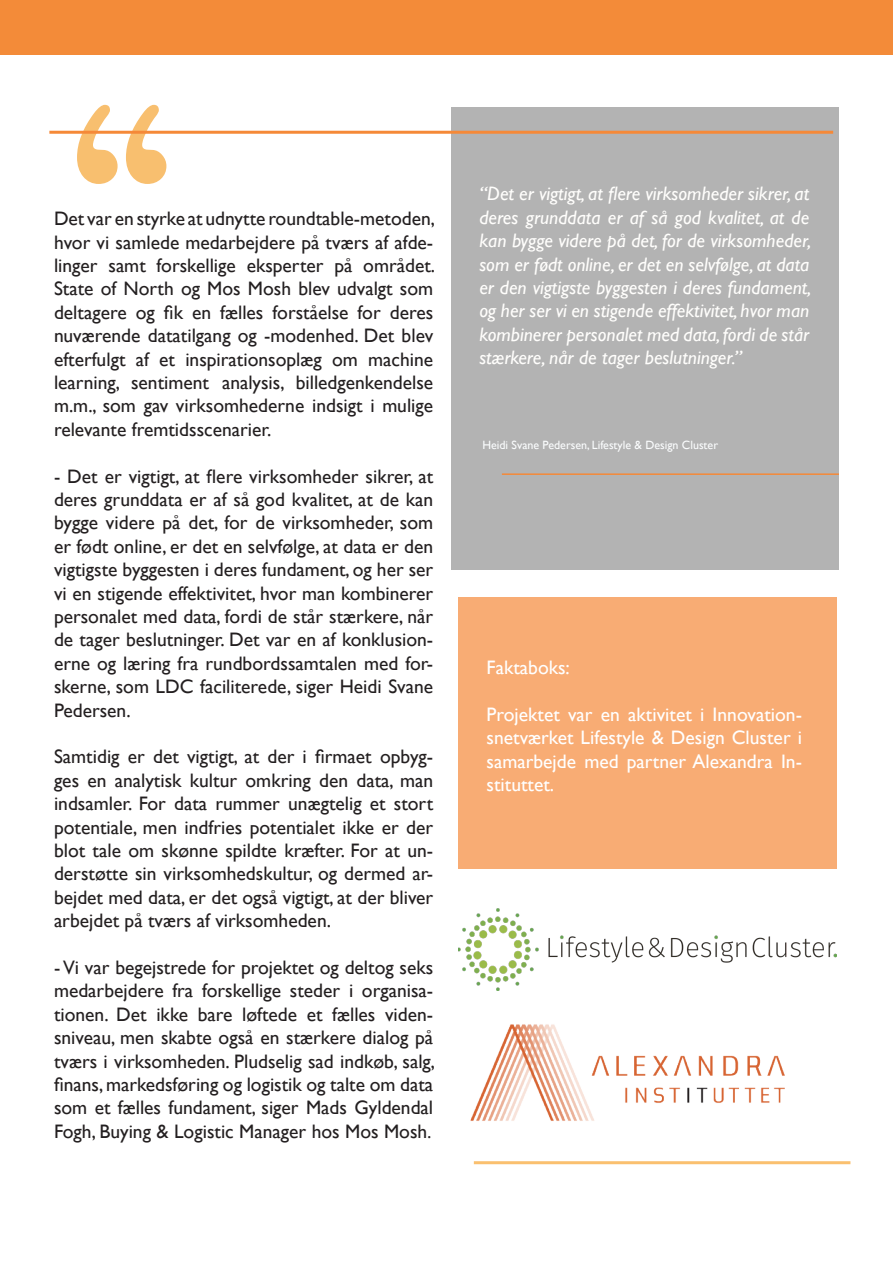
<style>
.page{position:relative;width:893px;height:1263px;background:#fff}
.page>*{position:absolute;margin:0;border:0;box-sizing:border-box;transform-origin:0 0}
.t1{font:270px "American Typewriter";color:#f8bf6f}
.t2{font:19.5px/23.4px "Gill Sans";color:#231f20;text-align:justify}
.t3{font:italic 19.5px/23.4px "Gill Sans";color:#fffefc;text-align:justify}
.t4{font:19.5px/23.4px "Gill Sans";color:#fff;text-align:justify}
.t5{font:12px "Gill Sans";color:#fbfdfe}
.s1{font-family:"Minion Pro"}
</style>
<div class="page">
<div style="left:451px;top:107px;width:388px;height:463px;background:#b3b3b3"></div>
<div style="left:458px;top:597px;width:379px;height:272px;background:#f8ac74"></div>
<img style="left:458px;top:908px;width:378px;height:82px">
<hr style="left:49px;top:131px;width:784px;height:3px;background:#f58938">
<hr style="left:502px;top:473px;width:337px;height:2px;background:#f58938">
<hr style="left:474px;top:1161px;width:376px;height:3px;background:#fac06f">
<div style="left:0;top:0;width:893px;height:54px;background:#f38b39"></div>
<img style="left:470px;top:1024px;width:315px;height:97px">
<p class="t1" style="left:62px;top:-2px;width:119px">“</p>
<p class="t2" style="left:54px;top:207px;width:383px">Det var en styrke at udnytte roundtable-metoden, hvor vi samlede medarbejdere på tværs af afde&shy;linger samt forskellige eksperter på området.<br>State of North og Mos Mosh blev udvalgt som deltagere og fik en fælles forståelse for deres nuværende datatilgang og -modenhed. Det blev efterfulgt af et inspirationsoplæg om machine learning, sentiment analysis, billedgenkendelse m.m., som gav virksomhederne indsigt i mulige relevante fremtidsscenarier.</p>
<p class="t2" style="left:54px;top:464px;width:381px">- Det er vigtigt, at flere virksomheder sikrer, at deres grunddata er af så god kvalitet, at de kan bygge videre på det, for de virksomheder, som er født online, er det en selvfølge, at data er den vigtigste byggesten i deres fundament, og her ser vi en stigende effektivitet, hvor man kombinerer personalet med data, fordi de står stærkere, når de tager beslutninger. Det var en af konklusion&shy;erne og læring fra rundbordssamtalen med for&shy;skerne, som LDC faciliterede, siger Heidi Svane Pedersen.</p>
<p class="t2" style="left:54px;top:745px;width:381px">Samtidig er det vigtigt, at der i firmaet opbyg&shy;ges en analytisk kultur omkring den data, man indsamler. For data rummer unægtelig et stort potentiale, men indfries potentialet ikke er der blot tale om skønne spildte kræfter. For at un&shy;derstøtte sin virksomhedskultur, og dermed ar&shy;bejdet med data, er det også vigtigt, at der bliver arbejdet på tværs af virksomheden.</p>
<p class="t2" style="left:54px;top:955px;width:383px">- Vi var begejstrede for projektet og deltog seks medarbejdere fra forskellige steder i organisa&shy;tionen. Det ikke bare løftede et fælles viden&shy;sniveau, men skabte også en stærkere dialog på tværs i virksomheden. Pludselig sad indkøb, salg, finans, markedsføring og logistik og talte om data som et fælles fundament, siger Mads Gyldendal Fogh, Buying &amp; Logistic Manager hos Mos Mosh<span class="s1">.</span></p>
<p class="t3" style="left:479px;top:182px;width:333px">“Det er vigtigt, at flere virksomheder sikrer, at deres grunddata er af så god kvalitet, at de kan bygge videre på det, for de virksomheder, som er født online, er det en selvfølge, at data er den vigtigste byggesten i deres fundament, og her ser vi en stigende effektivitet, hvor man kombinerer personalet med data, fordi de står stærkere, når de tager beslutninger.”</p>
<p class="t5" style="left:482px;top:438px;width:237px">Heidi Svane Pedersen, Lifestyle &amp; Design Cluster</p>
<p class="t4" style="left:487px;top:656px;width:85px">Faktaboks:</p>
<p class="t4" style="left:487px;top:702px;width:317px">Projektet var en aktivitet i Innovation&shy;snetværket Lifestyle &amp; Design Cluster i samarbejde med partner Alexandra In&shy;stituttet.</p>
</div>
